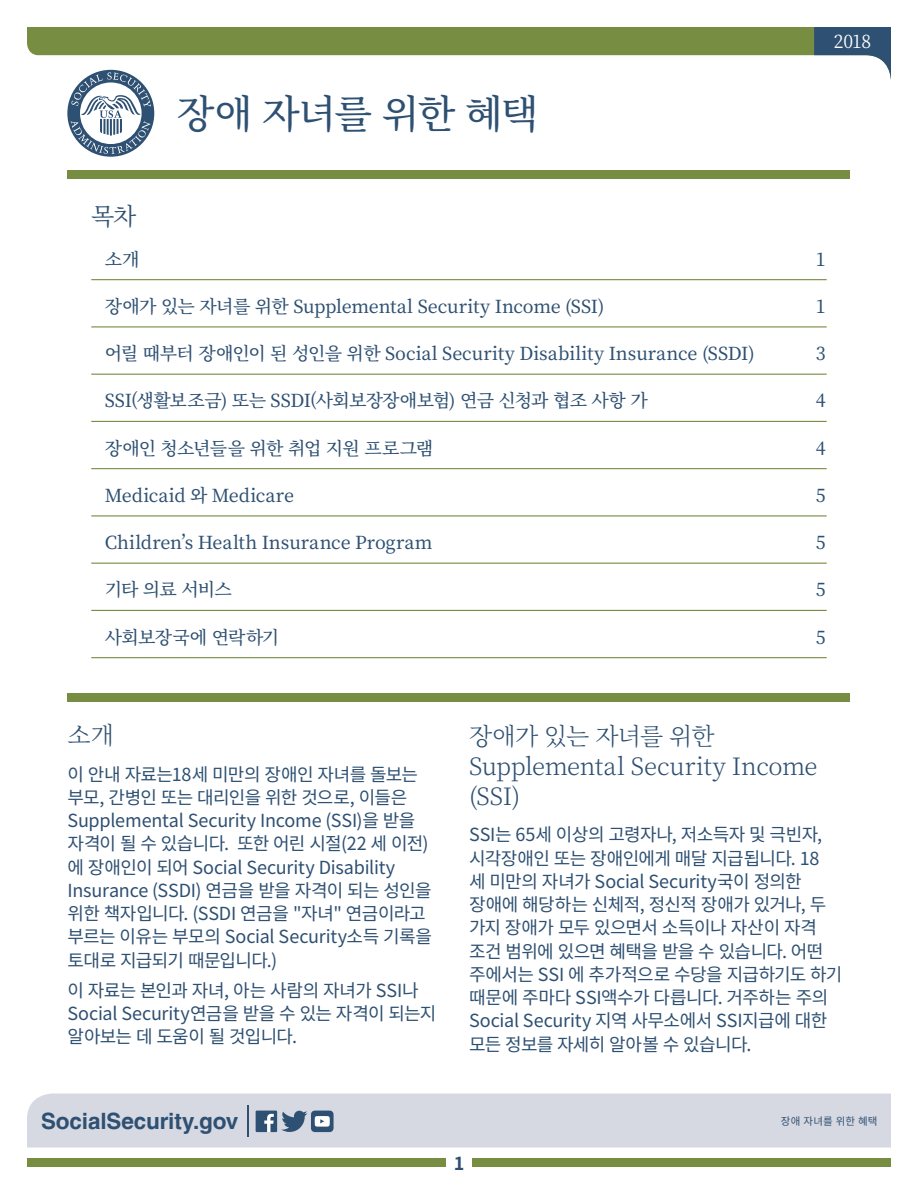
<style>
.page{position:relative;width:918px;height:1188px;background:#fff}
.page>*{position:absolute;margin:0;border:0;box-sizing:border-box;transform-origin:0 0}
.t1{font:500 39px "Noto Serif CJ Kkr";letter-spacing:-.045em;color:#2e5072}
.t2{font:300 24px/30px "Noto Serif CJ Kkr";letter-spacing:-.02em;color:#2e5072}
.t3{font:24px "Noto Serif CJ Kkr";color:#2e5072}
.t4{font:700 22.5px "Helvetica";letter-spacing:-.005em;color:#2e5072}
.t5{font:18px/23.2px "Noto Sans CJ Kkr";letter-spacing:-.02em;color:#2e5072}
.t6{font:500 18px "Noto Serif CJ Kkr";letter-spacing:-.01em;color:#2e5072}
.t7{font:500 18px "Noto Serif CJ Kkr";letter-spacing:-.03em;color:#2e5072}
.t8{font:500 18px "Noto Serif CJ Kkr";letter-spacing:-.04em;color:#2e5072}
.t9{font:18px "Noto Serif CJ Kkr";color:#fff}
.t10{font:700 18px "Noto Sans CJ Kkr";color:#2e5072}
.t11{font:10.5px "Noto Sans CJ Kkr";color:#2e5072}
</style>
<div class="page">
<div style="left:27px;top:1159px;width:419px;height:8px;background:#778d42"></div>
<div style="left:472px;top:1159px;width:419px;height:8px;background:#778d42"></div>
<div style="left:27px;top:1094px;width:864px;height:54px;background:#d6d9e2"></div>
<hr style="left:247px;top:1105px;width:2px;height:32px;background:#2e5072">
<div style="left:68px;top:171px;width:782px;height:8px;background:#778d42"></div>
<svg style="left:27px;top:27px;width:787px;height:45px;fill:#778d42"></svg>
<svg style="left:814px;top:27px;width:77px;height:53px"></svg>
<svg style="left:67px;top:70px;width:87px;height:87px"></svg>
<svg style="left:71px;top:72px;width:80px;height:82px"></svg>
<hr style="left:91px;top:279px;width:736px;height:1px;background:#778d42">
<hr style="left:91px;top:326px;width:736px;height:1px;background:#778d42">
<hr style="left:91px;top:374px;width:736px;height:1px;background:#778d42">
<hr style="left:91px;top:421px;width:736px;height:1px;background:#778d42">
<hr style="left:91px;top:468px;width:736px;height:1px;background:#778d42">
<hr style="left:91px;top:515px;width:736px;height:1px;background:#778d42">
<hr style="left:91px;top:563px;width:736px;height:1px;background:#778d42">
<hr style="left:91px;top:610px;width:736px;height:1px;background:#778d42">
<hr style="left:91px;top:657px;width:736px;height:1px;background:#778d42">
<div style="left:68px;top:693px;width:782px;height:8px;background:#778d42"></div>
<div style="left:256px;top:1111px;width:21px;height:21px;background:#2e5072"></div>
<svg style="left:264px;top:1114px;width:10px;height:18px"></svg>
<svg style="left:281px;top:1111px;width:53px;height:21px"></svg>
<h1 class="t1" style="left:177px;top:92px;width:363px">장애 자녀를 위한 혜택</h1>
<p class="t9" style="left:834px;top:31px;width:39px">2018</p>
<h1 class="t3" style="left:91px;top:203px;width:46px">목차</h1>
<p class="t6" style="left:105px;top:249px;width:36px">소개</p>
<p class="t6" style="left:816px;top:249px;width:11px">1</p>
<p class="t6" style="left:105px;top:296px;width:501px">장애가 있는 자녀를 위한 Supplemental Security Income (SSI)</p>
<p class="t6" style="left:816px;top:296px;width:11px">1</p>
<p class="t6" style="left:105px;top:343px;width:651px">어릴 때부터 장애인이 된 성인을 위한 Social Security Disability Insurance (SSDI)</p>
<p class="t6" style="left:816px;top:343px;width:11px">3</p>
<p class="t7" style="left:105px;top:391px;width:545px">SSI(생활보조금) 또는 SSDI(사회보장장애보험) 연금 신청과 협조 사항 가</p>
<p class="t6" style="left:816px;top:391px;width:11px">4</p>
<p class="t8" style="left:105px;top:438px;width:330px">장애인 청소년들을 위한 취업 지원 프로그램</p>
<p class="t6" style="left:816px;top:438px;width:11px">4</p>
<p class="t6" style="left:105px;top:485px;width:191px">Medicaid 와 Medicare</p>
<p class="t6" style="left:816px;top:485px;width:11px">5</p>
<p class="t6" style="left:105px;top:532px;width:329px">Children’s Health Insurance Program</p>
<p class="t6" style="left:816px;top:532px;width:11px">5</p>
<p class="t6" style="left:105px;top:580px;width:129px">기타 의료 서비스</p>
<p class="t6" style="left:816px;top:580px;width:11px">5</p>
<p class="t8" style="left:105px;top:627px;width:176px">사회보장국에 연락하기</p>
<p class="t6" style="left:816px;top:627px;width:11px">5</p>
<h1 class="t2" style="left:68px;top:721px;width:48px">소개</h1>
<p class="t5" style="left:68px;top:763px;width:366px">이 안내 자료는18세 미만의 장애인 자녀를 돌보는 부모, 간병인 또는 대리인을 위한 것으로, 이들은<br>Supplemental Security Income (SSI)을 받을 자격이 될 수 있습니다. 또한 어린 시절(22 세 이전) 에 장애인이 되어 Social Security Disability<br>Insurance (SSDI) 연금을 받을 자격이 되는 성인을 위한 책자입니다. (SSDI 연금을 "자녀" 연금이라고 부르는 이유는 부모의 Social Security소득 기록을 토대로 지급되기 때문입니다.)</p>
<p class="t5" style="left:68px;top:979px;width:370px">이 자료는 본인과 자녀, 아는 사람의 자녀가 SSI나<br>Social Security연금을 받을 수 있는 자격이 되는지 알아보는 데 도움이 될 것입니다.</p>
<h1 class="t2" style="left:469px;top:721px;width:350px">장애가 있는 자녀를 위한<br>Supplemental Security Income (SSI)</h1>
<p class="t5" style="left:469px;top:824px;width:375px">SSI는 65세 이상의 고령자나, 저소득자 및 극빈자, 시각장애인 또는 장애인에게 매달 지급됩니다. 18<br>세 미만의 자녀가 Social Security국이 정의한 장애에 해당하는 신체적, 정신적 장애가 있거나, 두 가지 장애가 모두 있으면서 소득이나 자산이 자격 조건 범위에 있으면 혜택을 받을 수 있습니다. 어떤 주에서는 SSI 에 추가적으로 수당을 지급하기도 하기 때문에 주마다 SSI액수가 다릅니다. 거주하는 주의<br>Social Security 지역 사무소에서 SSI지급에 대한 모든 정보를 자세히 알아볼 수 있습니다.</p>
<p class="t4" style="left:41px;top:1108px;width:199px">SocialSecurity.gov</p>
<p class="t10" style="left:454px;top:1153px;width:12px">1</p>
<p class="t11" style="left:781px;top:1115px;width:98px">장애 자녀를 위한 혜택</p>
</div>
